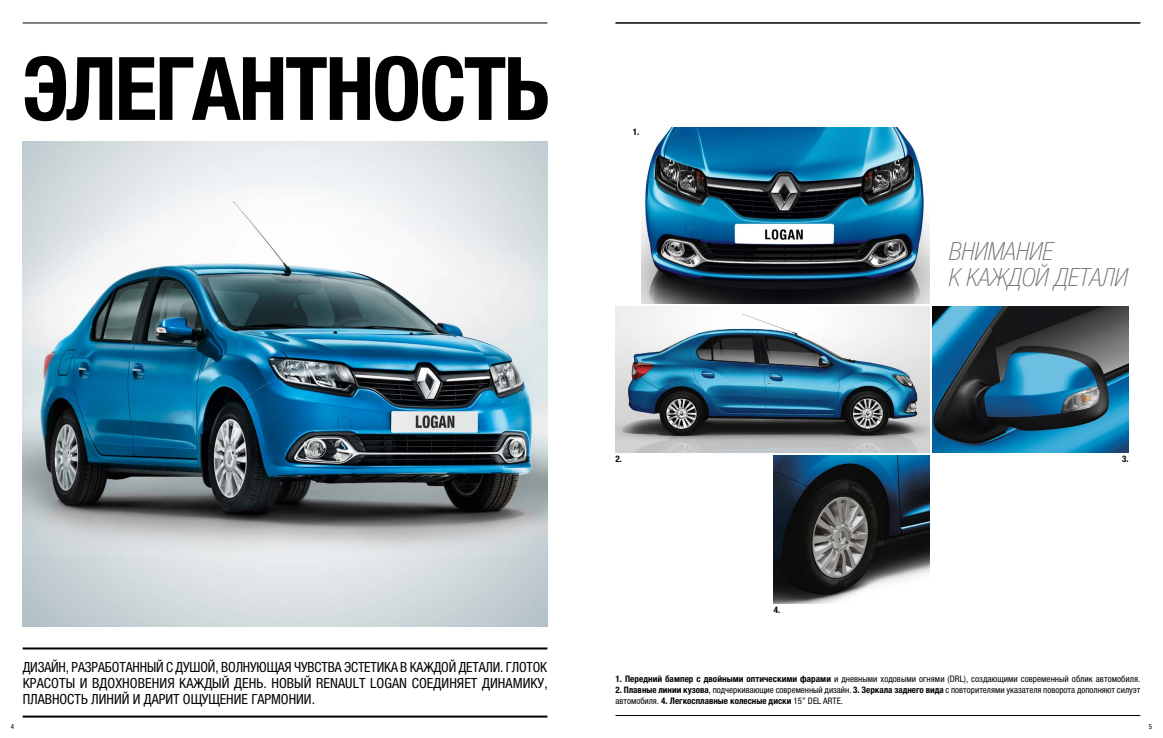
<style>
.page{position:relative;width:1163px;height:738px;background:#fff}
.page>*{position:absolute;margin:0;border:0;box-sizing:border-box;transform-origin:0 0}
.t1{font:700 condensed 88px "Helvetica Neue LTCYR";letter-spacing:-.025em;color:#000}
.t2{font:italic 100 condensed 25.1px/26px "Helvetica Neue LTCYR";color:#706f6f}
.t3{font:condensed 14px/16px "Helvetica Neue LTCYR";color:#000;text-align:justify}
.t4{font:condensed 9px/11px "Helvetica Neue LTCYR";color:#000}
.t5{font:700 condensed 9px "Helvetica Neue LTCYR";color:#000}
.t6{font:condensed 7px "Helvetica Neue LTCYR";color:#000}
.s1{font-weight:700}
</style>
<div class="page">
<img style="left:773px;top:455px;width:156px;height:148px">
<img style="left:23px;top:142px;width:524px;height:484px">
<img style="left:641px;top:128px;width:288px;height:176px">
<img style="left:932px;top:306px;width:196px;height:146px">
<img style="left:615px;top:306px;width:314px;height:146px">
<hr style="left:615px;top:714px;width:525px;height:1px;background:#000">
<hr style="left:615px;top:23px;width:525px;height:1px;background:#000">
<hr style="left:23px;top:23px;width:524px;height:1px;background:#000">
<hr style="left:23px;top:647px;width:524px;height:2px;background:#000">
<hr style="left:23px;top:715px;width:524px;height:2px;background:#000">
<h1 class="t1" style="left:21px;top:39px;width:530px">ЭЛЕГАНТНОСТЬ</h1>
<h3 class="t3" style="left:23px;top:658px;width:526px">ДИЗАЙН, РАЗРАБОТАННЫЙ С ДУШОЙ, ВОЛНУЮЩАЯ ЧУВСТВА ЭСТЕТИКА В КАЖДОЙ ДЕТАЛИ. ГЛОТОК КРАСОТЫ И ВДОХНОВЕНИЯ КАЖДЫЙ ДЕНЬ. НОВЫЙ RENAULT LOGAN СОЕДИНЯЕТ ДИНАМИКУ, ПЛАВНОСТЬ ЛИНИЙ И ДАРИТ ОЩУЩЕНИЕ ГАРМОНИИ.</h3>
<p class="t5" style="left:632px;top:126px;width:8px">1.</p>
<h2 class="t2" style="left:949px;top:238px;width:180px">ВНИМАНИЕ<br>К КАЖДОЙ ДЕТАЛИ</h2>
<p class="t5" style="left:615px;top:453px;width:8px">2.</p>
<p class="t5" style="left:1121px;top:453px;width:8px">3.</p>
<p class="t5" style="left:773px;top:604px;width:8px">4.</p>
<p class="t4" style="left:615px;top:673px;width:526px"><span class="s1">1. Передний бампер с двойными оптическими фарами</span> и дневными ходовыми огнями (DRL), создающими современный облик автомобиля.</p>
<p class="t4" style="left:615px;top:684px;width:526px"><span class="s1">2. Плавные линии кузова</span>, подчеркивающие современный дизайн. <span class="s1">3. Зеркала заднего вида</span> с повторителями указателя поворота дополняют силуэт автомобиля. <span class="s1">4. Легкосплавные колесные диски</span> 15” DEL ARTE.</p>
<p class="t6" style="left:11px;top:722px;width:5px">4</p>
<p class="t6" style="left:1148px;top:722px;width:5px">5</p>
</div>
